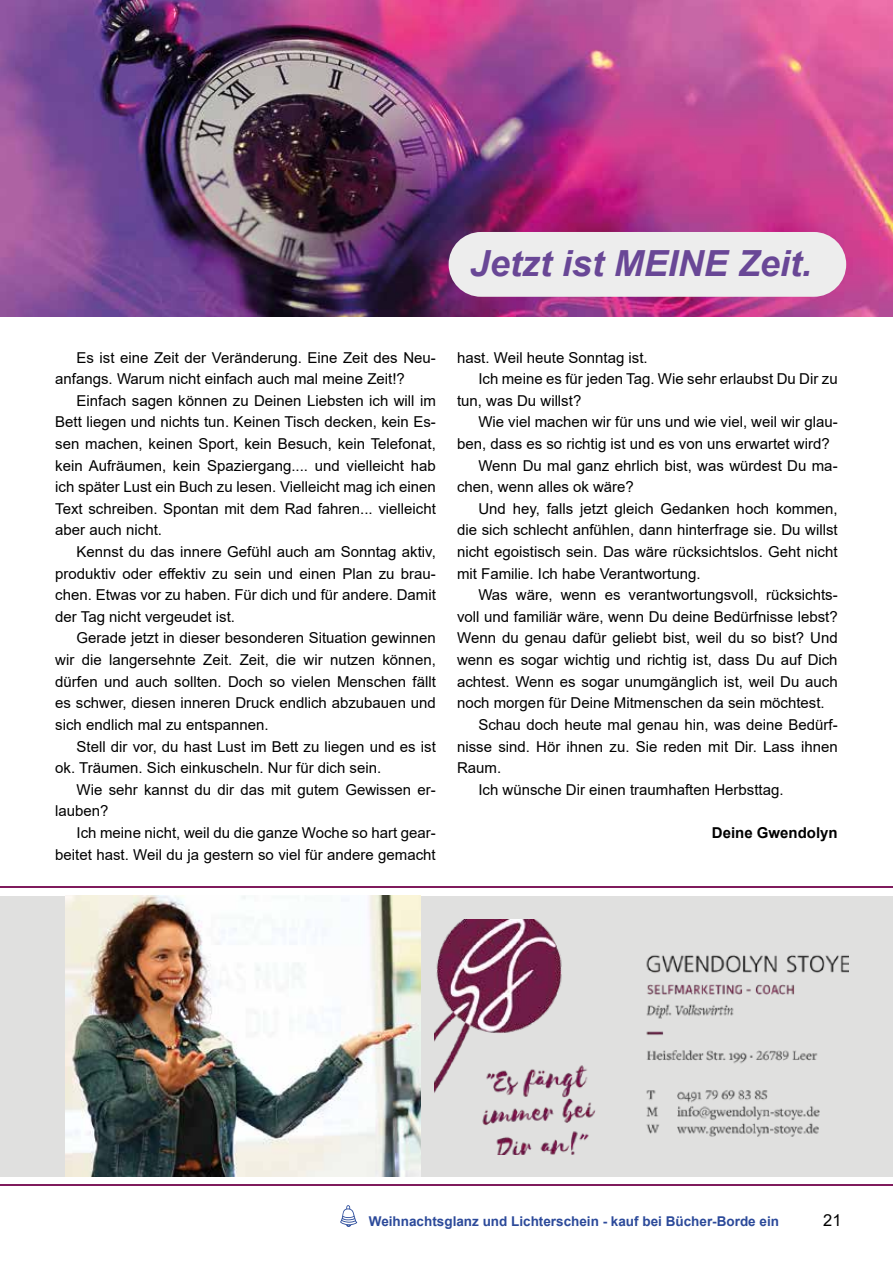
<style>
.page{position:relative;width:893px;height:1263px;background:#fff}
.page>*{position:absolute;margin:0;border:0;box-sizing:border-box;transform-origin:0 0}
.t1{font:italic 700 36px "Arial";color:#694796}
.t2{font:16.5px "Arial";color:#000}
.t3{font:15px/21.6px "Arial";color:#000}
.t4{font:700 15px "Arial";color:#000}
.t5{font:700 13.5px "Arial";color:#2c4a9a}
</style>
<div class="page">
<img style="left:0;top:0;width:893px;height:317px">
<div style="left:0;top:896px;width:893px;height:280px;background:#e0e0df"></div>
<img style="left:66px;top:896px;width:355px;height:280px">
<img style="left:434px;top:919px;width:414px;height:235px">
<hr style="left:0;top:887px;width:893px;height:1px;background:#7f1b5c">
<hr style="left:0;top:1184px;width:893px;height:2px;background:#7f1b5c">
<div style="left:449px;top:232px;width:397px;height:65px;background:#ededed;border-radius:32px"></div>
<svg style="left:340px;top:1205px;width:17px;height:22px"></svg>
<h1 class="t1" style="left:470px;top:239px;width:344px">Jetzt ist MEINE Zeit.</h1>
<p class="t3" style="left:55px;top:346px;width:382px;text-indent:21px">Es ist eine Zeit der Veränderung. Eine Zeit des Neu&shy;anfangs. Warum nicht einfach auch mal meine Zeit!?</p>
<p class="t3" style="left:55px;top:390px;width:382px;text-align:justify;text-indent:21px">Einfach sagen können zu Deinen Liebsten ich will im Bett liegen und nichts tun. Keinen Tisch decken, kein Es&shy;sen machen, keinen Sport, kein Besuch, kein Telefonat, kein Aufräumen, kein Spaziergang.... und vielleicht hab ich später Lust ein Buch zu lesen. Vielleicht mag ich einen Text schreiben. Spontan mit dem Rad fahren... vielleicht aber auch nicht.</p>
<p class="t3" style="left:55px;top:541px;width:382px;text-align:justify;text-indent:21px">Kennst du das innere Gefühl auch am Sonntag aktiv, produktiv oder effektiv zu sein und einen Plan zu brau&shy;chen. Etwas vor zu haben. Für dich und für andere. Damit der Tag nicht vergeudet ist.</p>
<p class="t3" style="left:55px;top:627px;width:382px;text-align:justify;text-indent:21px">Gerade jetzt in dieser besonderen Situation gewinnen wir die langersehnte Zeit. Zeit, die wir nutzen können, dürfen und auch sollten. Doch so vielen Menschen fällt es schwer, diesen inneren Druck endlich abzubauen und sich endlich mal zu entspannen.</p>
<p class="t3" style="left:55px;top:735px;width:382px;text-indent:21px">Stell dir vor, du hast Lust im Bett zu liegen und es ist ok. Träumen. Sich einkuscheln. Nur für dich sein.</p>
<p class="t3" style="left:55px;top:778px;width:382px;text-indent:21px">Wie sehr kannst du dir das mit gutem Gewissen er&shy;lauben?</p>
<p class="t3" style="left:55px;top:822px;width:382px;text-align:right">Ich meine nicht, weil du die ganze Woche so hart gear&shy;beitet hast. Weil du ja gestern so viel für andere gemacht</p>
<p class="t3" style="left:457px;top:346px;width:192px">hast. Weil heute Sonntag ist.</p>
<p class="t3" style="left:478px;top:368px;width:361px">Ich meine es für jeden Tag. Wie sehr erlaubst Du Dir zu</p>
<p class="t3" style="left:457px;top:390px;width:126px">tun, was Du willst?</p>
<p class="t3" style="left:478px;top:411px;width:361px">Wie viel machen wir für uns und wie viel, weil wir glau-</p>
<p class="t3" style="left:457px;top:433px;width:374px">ben, dass es so richtig ist und es von uns erwartet wird?</p>
<p class="t3" style="left:478px;top:454px;width:361px">Wenn Du mal ganz ehrlich bist, was würdest Du ma-</p>
<p class="t3" style="left:457px;top:476px;width:178px">chen, wenn alles ok wäre?</p>
<p class="t3" style="left:478px;top:498px;width:361px">Und hey, falls jetzt gleich Gedanken hoch kommen,</p>
<p class="t3" style="left:457px;top:519px;width:382px">die sich schlecht anfühlen, dann hinterfrage sie. Du willst</p>
<p class="t3" style="left:457px;top:541px;width:382px">nicht egoistisch sein. Das wäre rücksichtslos. Geht nicht</p>
<p class="t3" style="left:457px;top:562px;width:245px">mit Familie. Ich habe Verantwortung.</p>
<p class="t3" style="left:478px;top:584px;width:361px">Was wäre, wenn es verantwortungsvoll, rücksichts-</p>
<p class="t3" style="left:457px;top:606px;width:382px">voll und familiär wäre, wenn Du deine Bedürfnisse lebst?</p>
<p class="t3" style="left:457px;top:627px;width:382px">Wenn du genau dafür geliebt bist, weil du so bist? Und</p>
<p class="t3" style="left:457px;top:649px;width:382px">wenn es sogar wichtig und richtig ist, dass Du auf Dich</p>
<p class="t3" style="left:457px;top:670px;width:382px">achtest. Wenn es sogar unumgänglich ist, weil Du auch</p>
<p class="t3" style="left:457px;top:692px;width:369px">noch morgen für Deine Mitmenschen da sein möchtest.</p>
<p class="t3" style="left:478px;top:714px;width:361px">Schau doch heute mal genau hin, was deine Bedürf-</p>
<p class="t3" style="left:457px;top:735px;width:382px">nisse sind. Hör ihnen zu. Sie reden mit Dir. Lass ihnen</p>
<p class="t3" style="left:457px;top:757px;width:46px">Raum.</p>
<p class="t3" style="left:478px;top:778px;width:307px">Ich wünsche Dir einen traumhaften Herbsttag.</p>
<p class="t4" style="left:712px;top:822px;width:127px">Deine Gwendolyn</p>
<p class="t5" style="left:369px;top:1211px;width:412px">Weihnachtsglanz und Lichterschein - kauf bei Bücher-Borde ein</p>
<p class="t2" style="left:823px;top:1209px;width:20px">21</p>
</div>
